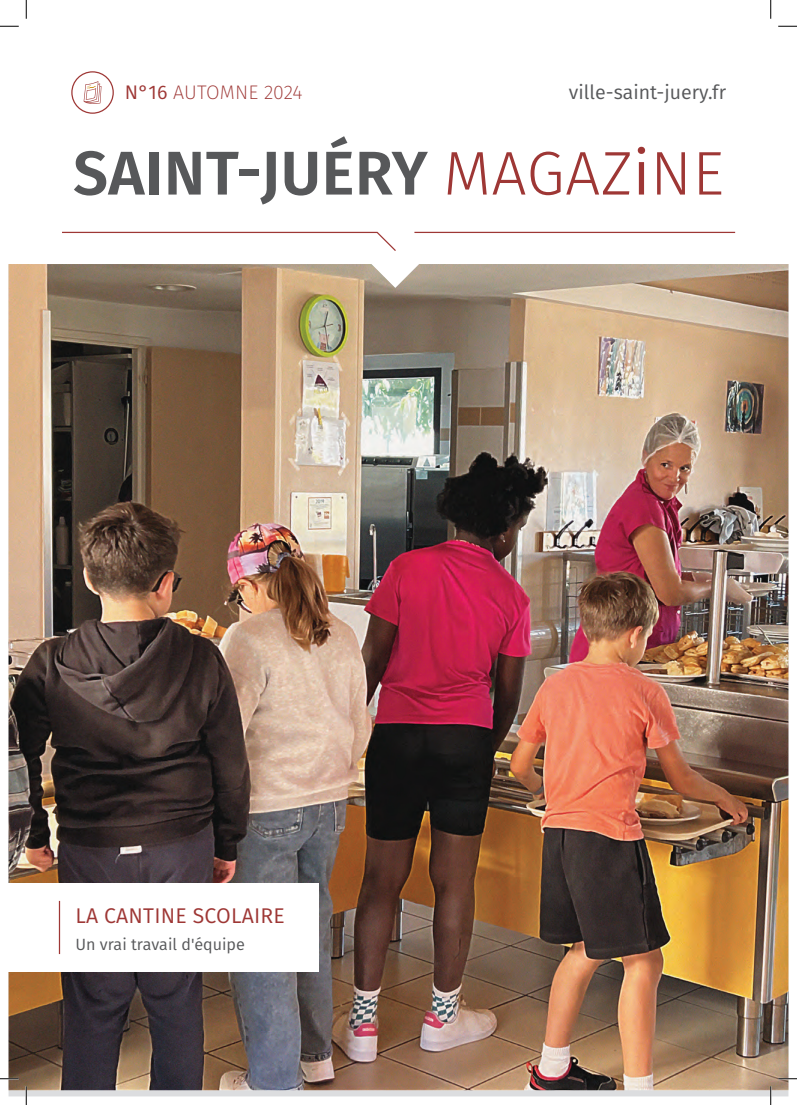
<style>
.page{position:relative;width:797px;height:1105px;background:#fff}
.page>*{position:absolute;margin:0;border:0;box-sizing:border-box;transform-origin:0 0}
.t1{font:600 61.75px "Fira Sans";letter-spacing:.01em;color:#57585a}
.t2{font:21.25px "Fira Sans";letter-spacing:.01em;color:#9e3735}
.t3{font:19.62px "Fira Sans";color:#57585a}
.t4{font:200 19.62px "Fira Sans";color:#9e3735}
.t5{font:16.25px "Fira Sans";color:#57585a}
.s1{font-weight:400}
.s2{font-weight:300;color:#9e3735}
.s3{font-weight:400;color:#9e3735}
</style>
<div class="page">
<img style="left:9px;top:264px;width:779px;height:826px">
<svg style="left:62px;top:231px;width:334px;height:20px"></svg>
<hr style="left:414px;top:232px;width:321px;height:1px;background:#9e3735">
<div style="left:71px;top:71px;width:43px;height:43px;border:1px solid #9e3735;border-radius:50%"></div>
<svg style="left:84px;top:81px;width:17px;height:23px"></svg>
<div style="left:9px;top:883px;width:310px;height:89px;background:#fff"></div>
<hr style="left:59px;top:901px;width:1px;height:53px;background:#9e3735">
<svg style="left:0;top:25px;width:19px;height:2px"></svg>
<svg style="left:778px;top:25px;width:19px;height:2px"></svg>
<svg style="left:0;top:1078px;width:19px;height:1px"></svg>
<svg style="left:778px;top:1078px;width:19px;height:1px"></svg>
<svg style="left:25px;top:0;width:2px;height:19px"></svg>
<svg style="left:25px;top:1086px;width:2px;height:19px"></svg>
<svg style="left:770px;top:0;width:1px;height:19px"></svg>
<svg style="left:770px;top:1086px;width:1px;height:19px"></svg>
<p class="t4" style="left:125px;top:78px;width:179px"><span class="s1">N°16</span> AUTOMNE 2024</p>
<p class="t3" style="left:569px;top:78px;width:159px">ville-saint-juery.fr</p>
<h1 class="t1" style="left:73px;top:122px;width:652px">SAINT-JUÉRY <span class="s2">MAGAZ</span><span class="s3">i</span><span class="s2">NE</span></h1>
<h2 class="t2" style="left:75px;top:900px;width:211px">LA CANTINE SCOLAIRE</h2>
<p class="t5" style="left:75px;top:932px;width:171px">Un vrai travail d'équipe</p>
</div>
